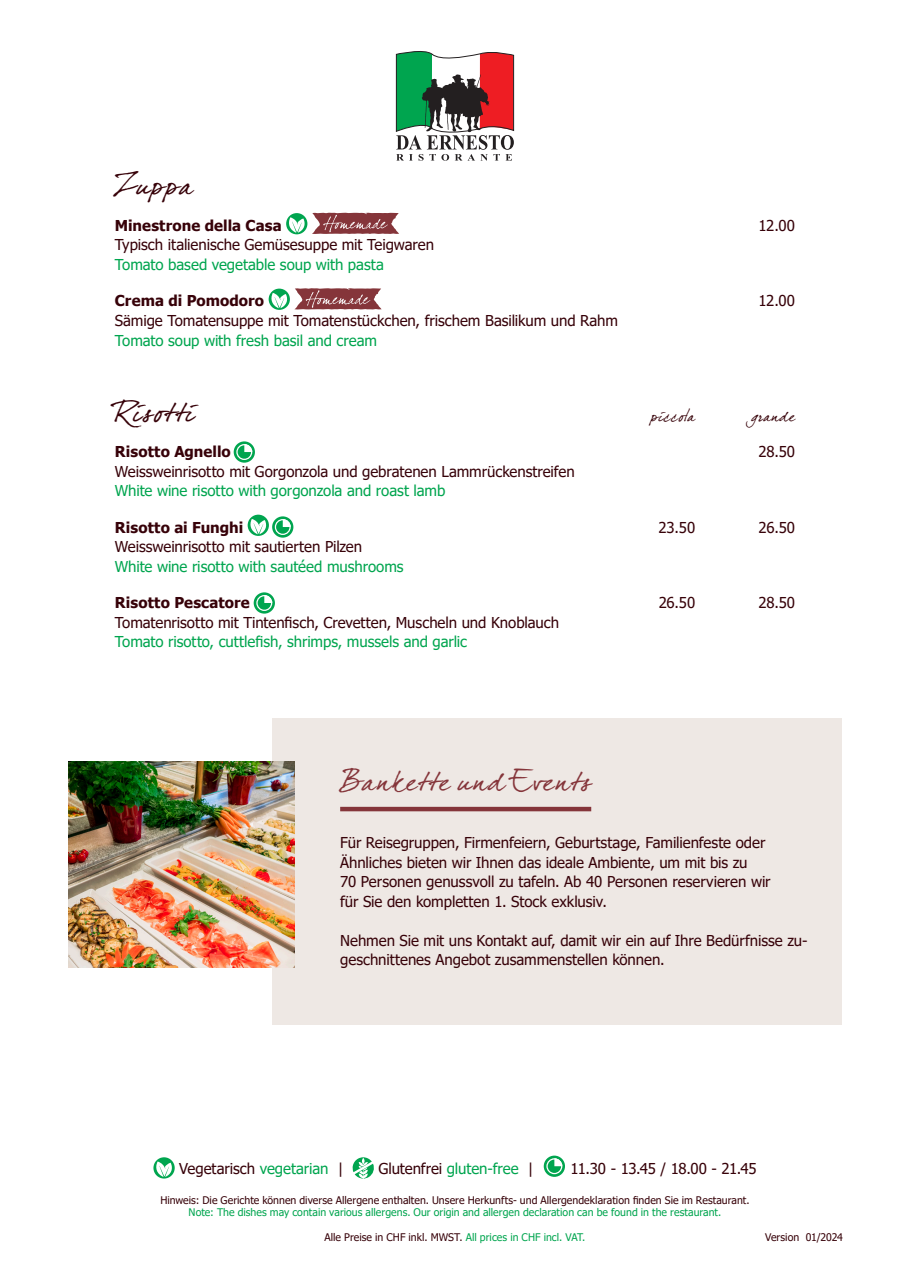
<style>
.page{position:relative;width:910px;height:1280px;background:#fff}
.page>*{position:absolute;margin:0;border:0;box-sizing:border-box;transform-origin:0 0}
._01_Menu_Haupttitel{font:30px "Dear Joe 4 full";letter-spacing:.025em;color:#85353a}
._01_Menu_Haupttitel-2{font:30px "Dear Joe 4 full";letter-spacing:-.005em;color:#370209}
._01_Menu_Haupttitel-3{font:30px "Dear Joe 4 full";letter-spacing:.02em;color:#370209}
._01_Menu_Haupttitel-4{font:16.5px "Dear Joe 4 full";letter-spacing:.015em;color:#370209}
._03_Menu_Beschreibung_DE{font:15px/19.5px "Tahoma";letter-spacing:-.005em;color:#370209}
._03_Menu_Beschreibung_IT{font:15px "Tahoma";letter-spacing:-.005em;color:#00a54f}
._02_Menu_Titel_bold{font:700 15px "Tahoma";letter-spacing:.005em;color:#370209}
._02_Menu_Titel_bold-2{font:15px "Tahoma";letter-spacing:-.01em;color:#370209}
._03_Menu_Beschreibung_DE-2{font:15px "Tahoma";letter-spacing:-.025em;color:#370209}
.Fusstext_7pt{font:10.5px "Tahoma";color:#370209}
.t1{font:10.5px "Tahoma";color:#00a54f}
.s1{color:#00a54f}
</style>
<div class="page">
<svg style="left:395px;top:51px;width:119px;height:110px"></svg>
<svg style="left:153px;top:1157px;width:22px;height:21px"></svg>
<svg style="left:352px;top:1157px;width:22px;height:21px"></svg>
<svg style="left:286px;top:213px;width:113px;height:21px"></svg>
<svg style="left:269px;top:288px;width:113px;height:22px"></svg>
<svg style="left:248px;top:515px;width:21px;height:21px"></svg>
<div style="left:272px;top:719px;width:570px;height:306px;background:#eee8e4"></div>
<img style="left:68px;top:761px;width:226px;height:206px">
<hr style="left:340px;top:807px;width:251px;height:4px;background:#85353a">
<svg style="left:272px;top:516px;width:21px;height:22px"></svg>
<svg style="left:283px;top:519px;width:8px;height:8px"></svg>
<div style="left:275px;top:519px;width:16px;height:16px;border:1px solid #fff;border-radius:50%"></div>
<svg style="left:254px;top:592px;width:21px;height:22px"></svg>
<svg style="left:264px;top:595px;width:8px;height:8px"></svg>
<div style="left:256px;top:595px;width:16px;height:16px;border:1px solid #fff;border-radius:50%"></div>
<svg style="left:544px;top:1155px;width:21px;height:22px"></svg>
<svg style="left:554px;top:1158px;width:8px;height:8px"></svg>
<div style="left:546px;top:1158px;width:16px;height:16px;border:1px solid #fff;border-radius:50%"></div>
<svg style="left:234px;top:441px;width:21px;height:22px"></svg>
<svg style="left:244px;top:444px;width:8px;height:8px"></svg>
<div style="left:236px;top:444px;width:16px;height:16px;border:1px solid #fff;border-radius:50%"></div>
<p class="_01_Menu_Haupttitel-3" style="left:115px;top:167px;width:80px">Zuppa</p>
<p class="_02_Menu_Titel_bold" style="left:115px;top:215px;width:168px">Minestrone della Casa</p>
<p class="_02_Menu_Titel_bold-2" style="left:758px;top:215px;width:38px">12.00</p>
<p class="_03_Menu_Beschreibung_DE" style="left:115px;top:236px;width:321px">Typisch italienische Gemüsesuppe mit Teigwaren</p>
<p class="_03_Menu_Beschreibung_IT" style="left:115px;top:254px;width:271px">Tomato based vegetable soup with pasta</p>
<p class="_02_Menu_Titel_bold" style="left:115px;top:290px;width:151px">Crema di Pomodoro</p>
<p class="_02_Menu_Titel_bold-2" style="left:758px;top:291px;width:38px">12.00</p>
<p class="_03_Menu_Beschreibung_DE" style="left:115px;top:312px;width:505px">Sämige Tomatensuppe mit Tomatenstückchen, frischem Basilikum und Rahm</p>
<p class="_03_Menu_Beschreibung_IT" style="left:115px;top:330px;width:264px">Tomato soup with fresh basil and cream</p>
<p class="_01_Menu_Haupttitel-2" style="left:115px;top:393px;width:80px">Risotti</p>
<p class="_01_Menu_Haupttitel-4" style="left:650px;top:405px;width:46px">piccola</p>
<p class="_01_Menu_Haupttitel-4" style="left:752px;top:405px;width:45px">grande</p>
<p class="_02_Menu_Titel_bold" style="left:115px;top:441px;width:118px">Risotto Agnello</p>
<p class="_02_Menu_Titel_bold-2" style="left:758px;top:441px;width:38px">28.50</p>
<p class="_03_Menu_Beschreibung_DE" style="left:115px;top:462px;width:462px">Weissweinrisotto mit Gorgonzola und gebratenen Lammrückenstreifen</p>
<p class="_03_Menu_Beschreibung_IT" style="left:115px;top:480px;width:332px">White wine risotto with gorgonzola and roast lamb</p>
<p class="_02_Menu_Titel_bold" style="left:115px;top:517px;width:130px">Risotto ai Funghi</p>
<p class="_02_Menu_Titel_bold-2" style="left:658px;top:517px;width:38px">23.50</p>
<p class="_02_Menu_Titel_bold-2" style="left:759px;top:517px;width:38px">26.50</p>
<p class="_03_Menu_Beschreibung_DE" style="left:115px;top:538px;width:249px">Weissweinrisotto mit sautierten Pilzen</p>
<p class="_03_Menu_Beschreibung_IT" style="left:115px;top:556px;width:290px">White wine risotto with sautéed mushrooms</p>
<p class="_02_Menu_Titel_bold" style="left:115px;top:592px;width:136px">Risotto Pescatore</p>
<p class="_02_Menu_Titel_bold-2" style="left:659px;top:592px;width:38px">26.50</p>
<p class="_02_Menu_Titel_bold-2" style="left:758px;top:592px;width:38px">28.50</p>
<p class="_03_Menu_Beschreibung_DE" style="left:115px;top:613px;width:446px">Tomatenrisotto mit Tintenfisch, Crevetten, Muscheln und Knoblauch</p>
<p class="_03_Menu_Beschreibung_IT" style="left:115px;top:631px;width:354px">Tomato risotto, cuttlefish, shrimps, mussels and garlic</p>
<p class="_01_Menu_Haupttitel" style="left:340px;top:762px;width:253px">Bankette und Events</p>
<p class="_03_Menu_Beschreibung_DE" style="left:340px;top:834px;width:432px">Für Reisegruppen, Firmenfeiern, Geburtstage, Familienfeste oder Ähnliches bieten wir Ihnen das ideale Ambiente, um mit bis zu<br>70 Personen genussvoll zu tafeln. Ab 40 Personen reservieren wir für Sie den kompletten 1. Stock exklusiv.</p>
<p class="_03_Menu_Beschreibung_DE" style="left:340px;top:931px;width:469px">Nehmen Sie mit uns Kontakt auf, damit wir ein auf Ihre Bedürfnisse zu&shy;geschnittenes Angebot zusammenstellen können.</p>
<p class="_03_Menu_Beschreibung_DE" style="left:179px;top:1159px;width:166px">Vegetarisch <span class="s1">vegetarian</span> |</p>
<p class="_03_Menu_Beschreibung_DE" style="left:378px;top:1159px;width:157px">Glutenfrei <span class="s1">gluten-free</span> |</p>
<p class="_03_Menu_Beschreibung_DE-2" style="left:570px;top:1158px;width:188px">11.30 - 13.45 / 18.00 - 21.45</p>
<p class="Fusstext_7pt" style="left:160px;top:1193px;width:591px">Hinweis: Die Gerichte können diverse Allergene enthalten. Unsere Herkunfts- und Allergendeklaration finden Sie im Restaurant.</p>
<p class="t1" style="left:189px;top:1205px;width:534px">Note: The dishes may contain various allergens. Our origin and allergen declaration can be found in the restaurant.</p>
<p class="Fusstext_7pt" style="left:324px;top:1230px;width:262px">Alle Preise in CHF inkl. MWST. <span class="s1">All prices in CHF incl. VAT.</span></p>
<p class="Fusstext_7pt" style="left:765px;top:1230px;width:55px">Version 01/</p>
<p class="Fusstext_7pt" style="left:806px;top:1230px;width:39px">01/2024</p>
</div>
